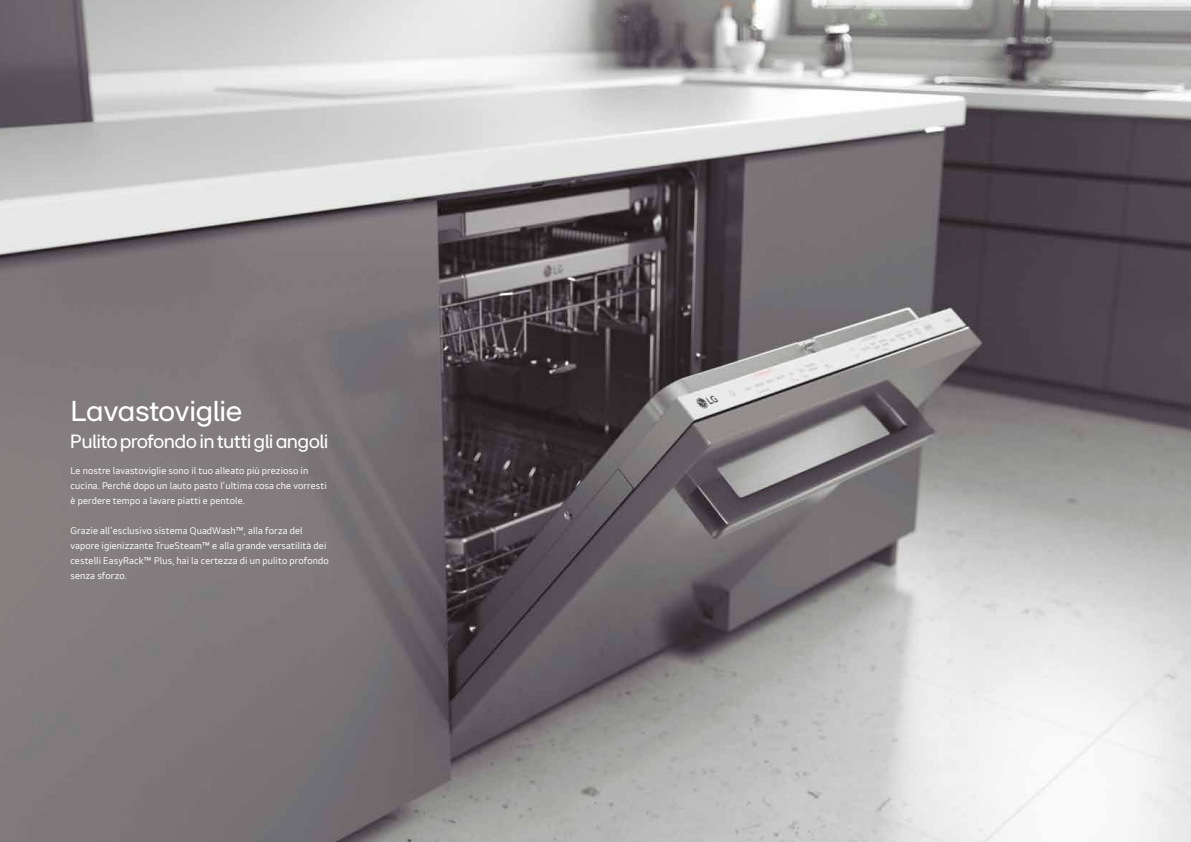
<style>
.page{position:relative;width:1191px;height:842px;background:#fff}
.page>*{position:absolute;margin:0;border:0;box-sizing:border-box;transform-origin:0 0}
.t1{font:30px "LGEI Headline";letter-spacing:.01em;color:#fff}
.t2{font:20px "LGEI Headline";color:#fff}
.t3{font:10px/15px "LGEI Text Rg TTF";letter-spacing:.01em;color:#fff}
</style>
<div class="page">
<img style="left:0;top:0;width:1191px;height:842px">
<h1 class="t1" style="left:71px;top:392px;width:172px">Lavastoviglie</h1>
<h2 class="t2" style="left:71px;top:429px;width:259px">Pulito profondo in tutti gli angoli</h2>
<p class="t3" style="left:71px;top:463px;width:258px">Le nostre lavastoviglie sono il tuo alleato più prezioso in cucina. Perché dopo un lauto pasto l’ultima cosa che vorresti è perdere tempo a lavare piatti e pentole.</p>
<p class="t3" style="left:71px;top:523px;width:260px">Grazie all’esclusivo sistema QuadWash™, alla forza del vapore igienizzante TrueSteam™ e alla grande versatilità dei cestelli EasyRack™ Plus, hai la certezza di un pulito profondo senza sforzo.</p>
</div>
